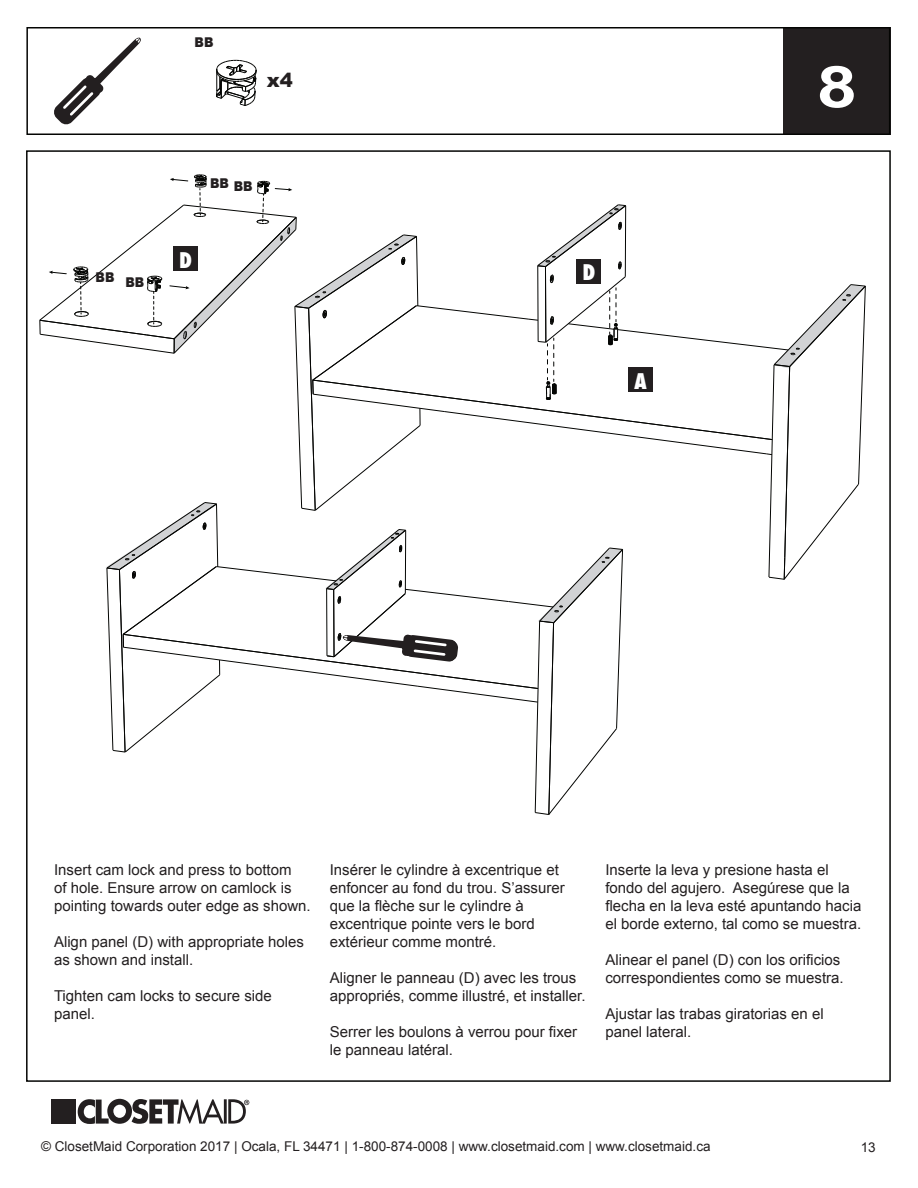
<style>
.page{position:relative;width:918px;height:1188px;background:#fff}
.page>*{position:absolute;margin:0;border:0;box-sizing:border-box;transform-origin:0 0}
.t1{font:700 57.6px "Arial";color:#fff;scale:1.25 1}
.t2{font:800 condensed 21px "Futura Std";color:#fff}
.t3{font:900 19.5px "Arial";color:#231f20}
.t4{font:15px/18px "Arial";color:#231f20}
.t5{font:13.5px "Arial";color:#231f20}
.t6{font:900 13.5px "Arial";color:#231f20;scale:.9 1}
</style>
<div class="page">
<div style="left:783px;top:27px;width:108px;height:108px;background:#231f20"></div>
<div style="left:51px;top:1099px;width:25px;height:25px;background:#231f20"></div>
<svg style="left:78px;top:1099px;width:171px;height:25px"></svg>
<div style="left:26px;top:27px;width:864px;height:108px;border:2px solid #040503"></div>
<svg style="left:216px;top:60px;width:41px;height:46px"></svg>
<svg style="left:39px;top:175px;width:827px;height:640px"></svg>
<div style="left:628px;top:368px;width:25px;height:24px;background:#231f20"></div>
<div style="left:173px;top:247px;width:25px;height:24px;background:#231f20"></div>
<div style="left:577px;top:259px;width:24px;height:24px;background:#231f20"></div>
<svg style="left:54px;top:38px;width:87px;height:86px"></svg>
<p class="t6" style="left:96px;top:269px;width:56px">BB BB</p>
<p class="t6" style="left:195px;top:32px;width:23px">BB</p>
<h3 class="t3" style="left:267px;top:66px;width:28px">x4</h3>
<p class="t6" style="left:210px;top:175px;width:49px">BB BB</p>
<h2 class="t2" style="left:179px;top:247px;width:14px">D</h2>
<h2 class="t2" style="left:582px;top:259px;width:14px">D</h2>
<h2 class="t2" style="left:634px;top:368px;width:14px">A</h2>
<h1 class="t1" style="left:817px;top:49px;width:34px">8</h1>
<p class="t4" style="left:54px;top:861px;width:258px">Insert cam lock and press to bottom<br>of hole. Ensure arrow on camlock is pointing towards outer edge as shown.</p>
<p class="t4" style="left:54px;top:933px;width:252px">Align panel (D) with appropriate holes as shown and install.</p>
<p class="t4" style="left:54px;top:987px;width:219px">Tighten cam locks to secure side panel.</p>
<p class="t4" style="left:330px;top:861px;width:237px">Insérer le cylindre à excentrique et enfoncer au fond du trou. S’assurer que la flèche sur le cylindre à excentrique pointe vers le bord extérieur comme montré.</p>
<p class="t4" style="left:330px;top:969px;width:257px">Aligner le panneau (D) avec les trous appropriés, comme illustré, et installer.</p>
<p class="t4" style="left:330px;top:1023px;width:249px">Serrer les boulons à verrou pour fixer le panneau latéral.</p>
<p class="t4" style="left:605px;top:861px;width:257px">Inserte la leva y presione hasta el fondo del agujero. Asegúrese que la flecha en la leva esté apuntando hacia el borde externo, tal como se muestra.</p>
<p class="t4" style="left:605px;top:951px;width:240px">Alinear el panel (D) con los orificios correspondientes como se muestra.</p>
<p class="t4" style="left:605px;top:1005px;width:220px">Ajustar las trabas giratorias en el panel lateral.</p>
<p class="t5" style="left:41px;top:1138px;width:671px">© ClosetMaid Corporation 2017 | Ocala, FL 34471 | 1-800-874-0008 | www.closetmaid.com | www.closetmaid.ca</p>
<p class="t5" style="left:861px;top:1138px;width:17px">13</p>
</div>
